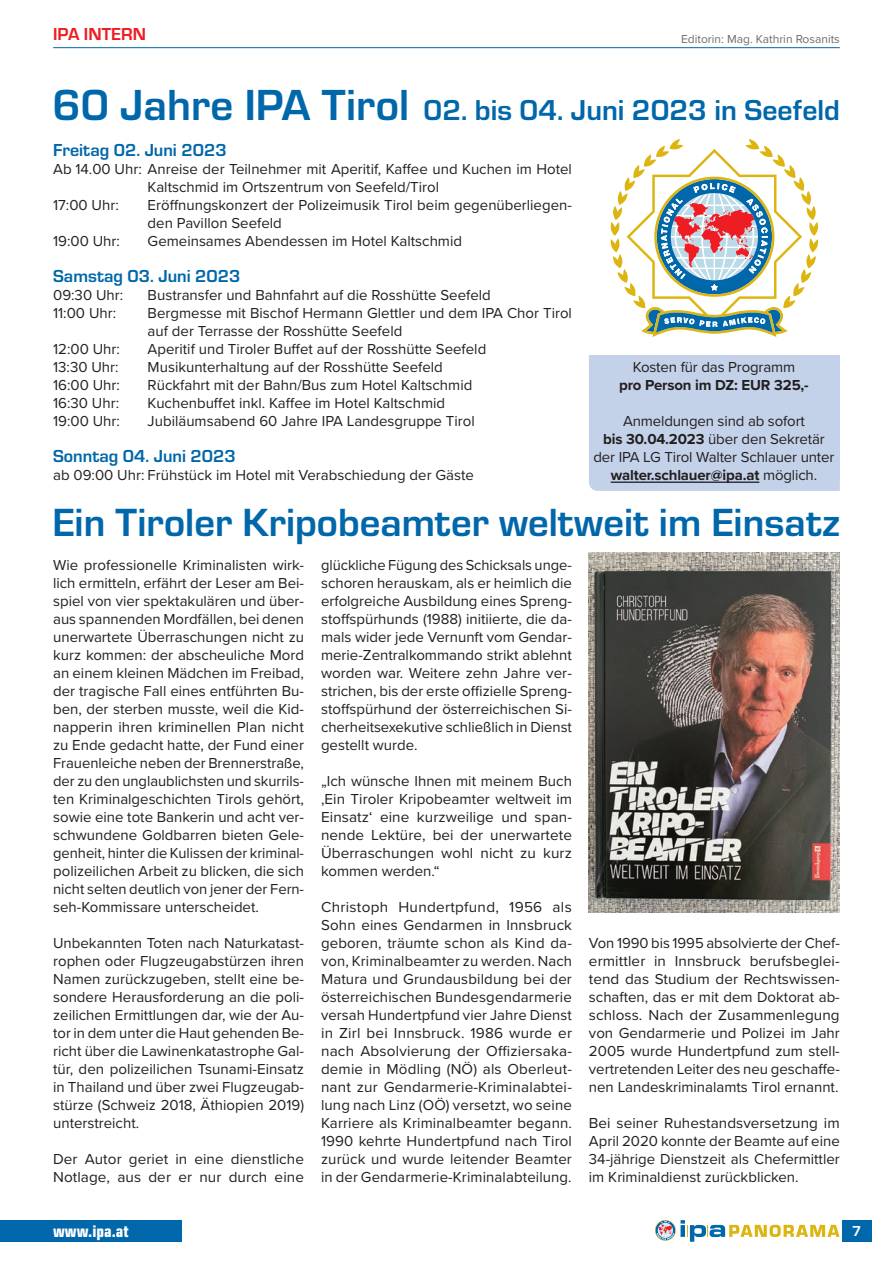
<style>
.page{position:relative;width:893px;height:1263px;background:#fff}
.page>*{position:absolute;margin:0;border:0;box-sizing:border-box;transform-origin:0 0}
.t1{font:700 40.8px "Eurostile";color:#0067aa}
.t2{font:700 29.85px "Eurostile";color:#0067aa}
.t3{font:700 18px "Eurostile";color:#0067aa}
.t4{font:18px "Eurostile Con Hea";color:#fff}
.t5{font:700 18px "Eurostile";color:#ee1d23}
.t6{font:15px/18px "Proxima Nova";color:#231f20;text-align:justify}
.t7{font:700 15px "Proxima Nova";letter-spacing:-.01em;color:#231f20}
.t8{font:700 15px "Eurostile";color:#fff}
.t9{font:12px "Proxima Nova";color:#6c6d70}
.s1{font-size:45.15px}
.s2{font-weight:700}
</style>
<div class="page">
<svg style="left:655px;top:1220px;width:184px;height:22px"></svg>
<div style="left:842px;top:1220px;width:30px;height:22px;background:#0067aa"></div>
<hr style="left:53px;top:47px;width:787px;height:1px;background:#0067aa">
<div style="left:0;top:1220px;width:182px;height:22px;background:#0067aa"></div>
<img style="left:589px;top:552px;width:251px;height:360px">
<svg style="left:610px;top:139px;width:208px;height:198px"></svg>
<div style="left:589px;top:355px;width:251px;height:136px;background:#c3d2e9"></div>
<hr style="left:611px;top:481px;width:148px;height:2px;background:#231f20">
<p class="t5" style="left:53px;top:21px;width:94px">IPA INTERN</p>
<p class="t9" style="left:681px;top:30px;width:160px">Editorin: Mag. Kathrin Rosanits</p>
<h2 class="t2" style="left:52px;top:89px;width:789px"><span class="s1">60 Jahre IPA Tirol</span> 02. bis 04. Juni 2023 in Seefeld</h2>
<p class="t3" style="left:53px;top:137px;width:175px">Freitag 02. Juni 2023</p>
<p class="t6" style="left:53px;top:159px;width:520px">Ab 14.00 Uhr: Anreise der Teilnehmer mit Aperitif, Kaffee und Kuchen im Hotel</p>
<p class="t6" style="left:148px;top:177px;width:293px">Kaltschmid im Ortszentrum von Seefeld/Tirol</p>
<p class="t6" style="left:53px;top:195px;width:67px">17:00 Uhr:</p>
<p class="t6" style="left:148px;top:195px;width:426px">Eröffnungskonzert der Polizeimusik Tirol beim gegenüberliegen&shy;den Pavillon Seefeld</p>
<p class="t6" style="left:53px;top:231px;width:68px">19:00 Uhr:</p>
<p class="t6" style="left:148px;top:231px;width:316px">Gemeinsames Abendessen im Hotel Kaltschmid</p>
<p class="t3" style="left:53px;top:263px;width:189px">Samstag 03. Juni 2023</p>
<p class="t6" style="left:53px;top:285px;width:72px">09:30 Uhr:</p>
<p class="t6" style="left:148px;top:285px;width:345px">Bustransfer und Bahnfahrt auf die Rosshütte Seefeld</p>
<p class="t6" style="left:53px;top:303px;width:65px">11:00 Uhr:</p>
<p class="t6" style="left:148px;top:303px;width:426px">Bergmesse mit Bischof Hermann Glettler und dem IPA Chor Tirol auf der Terrasse der Rosshütte Seefeld</p>
<p class="t6" style="left:53px;top:339px;width:68px">12:00 Uhr:</p>
<p class="t6" style="left:148px;top:339px;width:340px">Aperitif und Tiroler Buffet auf der Rosshütte Seefeld</p>
<p class="t6" style="left:53px;top:357px;width:67px">13:30 Uhr:</p>
<p class="t6" style="left:148px;top:357px;width:297px">Musikunterhaltung auf der Rosshütte Seefeld</p>
<p class="t6" style="left:53px;top:375px;width:68px">16:00 Uhr:</p>
<p class="t6" style="left:148px;top:375px;width:326px">Rückfahrt mit der Bahn/Bus zum Hotel Kaltschmid</p>
<p class="t6" style="left:53px;top:393px;width:67px">16:30 Uhr:</p>
<p class="t6" style="left:148px;top:393px;width:299px">Kuchenbuffet inkl. Kaffee im Hotel Kaltschmid</p>
<p class="t6" style="left:53px;top:411px;width:68px">19:00 Uhr:</p>
<p class="t6" style="left:148px;top:411px;width:329px">Jubiläumsabend 60 Jahre IPA Landesgruppe Tirol</p>
<p class="t3" style="left:53px;top:443px;width:184px">Sonntag 04. Juni 2023</p>
<p class="t6" style="left:53px;top:465px;width:422px">ab 09:00 Uhr: Frühstück im Hotel mit Verabschiedung der Gäste</p>
<p class="t6" style="left:633px;top:357px;width:164px">Kosten für das Programm</p>
<p class="t7" style="left:619px;top:374px;width:191px">pro Person im DZ: EUR 325,-</p>
<p class="t6" style="left:593px;top:411px;width:242px;text-align:center">Anmeldungen sind ab sofort<br><span class="s2">bis 30.04.2023</span> über den Sekretär der IPA LG Tirol Walter Schlauer unter <span class="s2">walter.schlauer@ipa.at</span> möglich.</p>
<h1 class="t1" style="left:52px;top:493px;width:789px">Ein Tiroler Kripobeamter weltweit im Einsatz</h1>
<p class="t6" style="left:53px;top:555px;width:253px">Wie professionelle Kriminalisten wirk&shy;lich ermitteln, erfährt der Leser am Bei&shy;spiel von vier spektakulären und über&shy;aus spannenden Mordfällen, bei denen unerwartete Überraschungen nicht zu kurz kommen: der abscheuliche Mord an einem kleinen Mädchen im Freibad, der tragische Fall eines entführten Bu&shy;ben, der sterben musste, weil die Kid&shy;napperin ihren kriminellen Plan nicht zu Ende gedacht hatte, der Fund einer Frauenleiche neben der Brennerstraße, der zu den unglaublichsten und skurrils&shy;ten Kriminalgeschichten Tirols gehört, sowie eine tote Bankerin und acht ver&shy;schwundene Goldbarren bieten Gele&shy;genheit, hinter die Kulissen der kriminal&shy;polizeilichen Arbeit zu blicken, die sich nicht selten deutlich von jener der Fern&shy;seh-Kommissare unterscheidet.</p>
<p class="t6" style="left:53px;top:933px;width:252px">Unbekannten Toten nach Naturkatast&shy;rophen oder Flugzeugabstürzen ihren Namen zurückzugeben, stellt eine be&shy;sondere Herausforderung an die poli&shy;zeilichen Ermittlungen dar, wie der Au&shy;tor in dem unter die Haut gehenden Be&shy;richt über die Lawinenkatastrophe Gal&shy;tür, den polizeilichen Tsunami-Einsatz in Thailand und über zwei Flugzeugab&shy;stürze (Schweiz 2018, Äthiopien 2019) unterstreicht.</p>
<p class="t6" style="left:53px;top:1149px;width:252px">Der Autor geriet in eine dienstliche<br>Notlage, aus der er nur durch eine</p>
<p class="t6" style="left:321px;top:555px;width:252px">glückliche Fügung des Schicksals unge&shy;schoren herauskam, als er heimlich die erfolgreiche Ausbildung eines Spreng&shy;stoffspürhunds (1988) initiierte, die da&shy;mals wider jede Vernunft vom Gendar&shy;merie-Zentralkommando strikt ablehnt worden war. Weitere zehn Jahre ver&shy;strichen, bis der erste offizielle Spreng&shy;stoffspürhund der österreichischen Si&shy;cherheitsexekutive schließlich in Dienst gestellt wurde.</p>
<p class="t6" style="left:321px;top:771px;width:253px">„Ich wünsche Ihnen mit meinem Buch ‚Ein Tiroler Kripobeamter weltweit im Einsatz‘ eine kurzweilige und span&shy;nende Lektüre, bei der unerwartete Überraschungen wohl nicht zu kurz kommen werden.“</p>
<p class="t6" style="left:321px;top:897px;width:252px">Christoph Hundertpfund, 1956 als Sohn eines Gendarmen in Innsbruck geboren, träumte schon als Kind da&shy;von, Kriminalbeamter zu werden. Nach Matura und Grundausbildung bei der österreichischen Bundesgendarmerie versah Hundertpfund vier Jahre Dienst in Zirl bei Innsbruck. 1986 wurde er nach Absolvierung der Offiziersaka&shy;demie in Mödling (NÖ) als Oberleut&shy;nant zur Gendarmerie-Kriminalabtei&shy;lung nach Linz (OÖ) versetzt, wo seine Karriere als Kriminalbeamter begann.<br>1990 kehrte Hundertpfund nach Tirol zurück und wurde leitender Beamter in der Gendarmerie-Kriminalabteilung.</p>
<p class="t6" style="left:589px;top:933px;width:252px">Von 1990 bis 1995 absolvierte der Chef&shy;ermittler in Innsbruck berufsbeglei&shy;tend das Studium der Rechtswissen&shy;schaften, das er mit dem Doktorat ab&shy;schloss. Nach der Zusammenlegung von Gendarmerie und Polizei im Jahr 2005 wurde Hundertpfund zum stell&shy;vertretenden Leiter des neu geschaffe&shy;nen Landeskriminalamts Tirol ernannt.</p>
<p class="t6" style="left:589px;top:1113px;width:252px">Bei seiner Ruhestandsversetzung im April 2020 konnte der Beamte auf eine 34-jährige Dienstzeit als Chefermittler im Kriminaldienst zurückblicken.</p>
<p class="t4" style="left:53px;top:1218px;width:77px">www.ipa.at</p>
<p class="t8" style="left:852px;top:1220px;width:11px">7</p>
</div>
